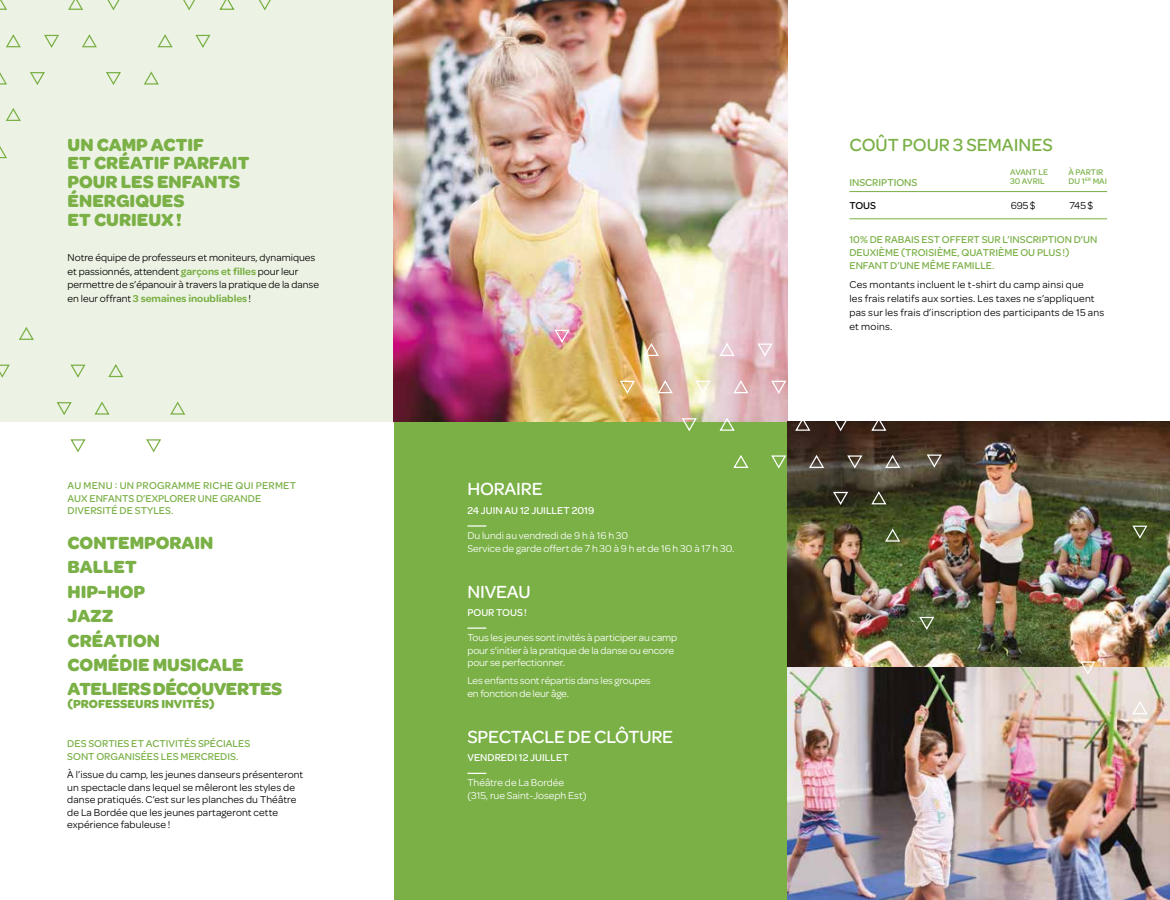
<style>
.page{position:relative;width:1170px;height:900px;background:#fff}
.page>*{position:absolute;margin:0;border:0;box-sizing:border-box;transform-origin:0 0}
.t1{font:700 18.75px/24.4px "Omnes";color:#7ab046}
.t2{font:500 18.75px "Omnes";letter-spacing:-.01em;color:#fff}
.t3{font:500 18.75px "Omnes";color:#7ab046}
.t4{font:700 12.5px "Omnes";color:#7ab046}
.t5{font:10.62px/13.8px "Omnes";letter-spacing:.01em;color:#000}
.t6{font:10.62px/12.5px "Omnes";letter-spacing:-.01em;color:#fff}
.t7{font:500 10.62px/12.8px "Omnes";color:#7ab046}
.t8{font:500 10.62px "Omnes";color:#fff}
.t9{font:500 10.62px "Omnes";color:#000}
.t10{font:500 8.75px/8.8px "Omnes";color:#7ab046}
.s1{font-weight:600;color:#7ab046}
</style>
<div class="page">
<div style="left:394px;top:421px;width:394px;height:479px;background:#7ab046"></div>
<div style="left:0;top:0;width:394px;height:421px;background:#edf3e4"></div>
<svg style="left:467px;top:525px;width:19px;height:2px"></svg>
<svg style="left:467px;top:627px;width:19px;height:2px"></svg>
<svg style="left:467px;top:773px;width:19px;height:1px"></svg>
<hr style="left:849px;top:191px;width:258px;height:1px;background:#7ab046">
<hr style="left:849px;top:218px;width:258px;height:1px;background:#7ab046">
<img style="left:394px;top:0;width:394px;height:421px">
<img style="left:788px;top:421px;width:382px;height:479px">
<svg style="left:0;top:0;width:271px;height:159px"></svg>
<svg style="left:0;top:327px;width:186px;height:126px"></svg>
<svg style="left:553px;top:329px;width:18px;height:14px"></svg>
<svg style="left:926px;top:454px;width:17px;height:14px"></svg>
<svg style="left:918px;top:616px;width:17px;height:14px"></svg>
<svg style="left:1079px;top:661px;width:18px;height:14px"></svg>
<svg style="left:1131px;top:525px;width:18px;height:14px"></svg>
<svg style="left:1131px;top:701px;width:18px;height:14px"></svg>
<img style="left:619px;top:342px;width:282px;height:200px">
<h1 class="t1" style="left:68px;top:134px;width:183px;line-height:18.8px">UN CAMP ACTIF<br>ET CRÉATIF PARFAIT<br>POUR LES ENFANTS<br>ÉNERGIQUES<br>ET CURIEUX!</h1>
<p class="t5" style="left:68px;top:250px;width:253px">Notre équipe de professeurs et moniteurs, dynamiques et passionnés, attendent <span class="s1">garçons et filles</span> pour leur permettre de s’épanouir à travers la pratique de la danse en leur offrant <span class="s1">3 semaines inoubliables</span> !</p>
<p class="t7" style="left:68px;top:478px;width:230px">AU MENU : UN PROGRAMME RICHE QUI PERMET<br>AUX ENFANTS D’EXPLORER UNE GRANDE<br>DIVERSITÉ DE STYLES.</p>
<h1 class="t1" style="left:68px;top:530px;width:216px">CONTEMPORAIN<br>BALLET<br>HIP-HOP<br>JAZZ<br>CRÉATION<br>COMÉDIE MUSICALE<br>ATELIERS DÉCOUVERTES</h1>
<p class="t4" style="left:68px;top:694px;width:148px">(PROFESSEURS INVITÉS)</p>
<p class="t7" style="left:67px;top:737px;width:185px">DES SORTIES ET ACTIVITÉS SPÉCIALES<br>SONT ORGANISÉES LES MERCREDIS.</p>
<p class="t5" style="left:67px;top:768px;width:237px;line-height:12.5px">À l’issue du camp, les jeunes danseurs présenteront un spectacle dans lequel se mêleront les styles de danse pratiqués. C’est sur les planches du Théâtre de La Bordée que les jeunes partageront cette expérience fabuleuse !</p>
<h1 class="t2" style="left:467px;top:476px;width:77px">HORAIRE</h1>
<p class="t8" style="left:467px;top:503px;width:128px">24 JUIN AU 12 JUILLET 2019</p>
<p class="t6" style="left:467px;top:529px;width:268px">Du lundi au vendredi de 9 h à 16 h 30<br>Service de garde offert de 7 h 30 à 9 h et de 16 h 30 à 17 h 30.</p>
<h1 class="t2" style="left:467px;top:579px;width:65px">NIVEAU</h1>
<p class="t8" style="left:467px;top:605px;width:61px">POUR TOUS!</p>
<p class="t6" style="left:467px;top:631px;width:211px">Tous les jeunes sont invités à participer au camp pour s'initier à la pratique de la danse ou encore pour se perfectionner.</p>
<p class="t6" style="left:467px;top:674px;width:185px">Les enfants sont répartis dans les groupes en fonction de leur âge.</p>
<h1 class="t2" style="left:467px;top:724px;width:207px">SPECTACLE DE CLÔTURE</h1>
<p class="t8" style="left:467px;top:751px;width:103px">VENDREDI 12 JUILLET</p>
<p class="t6" style="left:467px;top:776px;width:121px">Théâtre de La Bordée (315, rue Saint-Joseph Est)</p>
<h1 class="t3" style="left:849px;top:132px;width:205px">COÛT POUR 3 SEMAINES</h1>
<p class="t7" style="left:849px;top:175px;width:70px">INSCRIPTIONS</p>
<p class="t10" style="left:1010px;top:167px;width:40px">AVANT LE<br>30 AVRIL</p>
<p class="t10" style="left:1069px;top:167px;width:40px">À PARTIR<br>DU 1<sup>ER</sup> MAI</p>
<p class="t9" style="left:849px;top:198px;width:28px">TOUS</p>
<p class="t5" style="left:1011px;top:198px;width:26px">695$</p>
<p class="t5" style="left:1069px;top:198px;width:25px">745$</p>
<p class="t7" style="left:849px;top:233px;width:249px">10% DE RABAIS EST OFFERT SUR L’INSCRIPTION D’UN<br>DEUXIÈME (TROISIÈME, QUATRIÈME OU PLUS!)<br>ENFANT D’UNE MÊME FAMILLE.</p>
<p class="t5" style="left:849px;top:277px;width:256px">Ces montants incluent le t-shirt du camp ainsi que<br>les frais relatifs aux sorties. Les taxes ne s’appliquent pas sur les frais d’inscription des participants de 15 ans et moins.</p>
</div>
